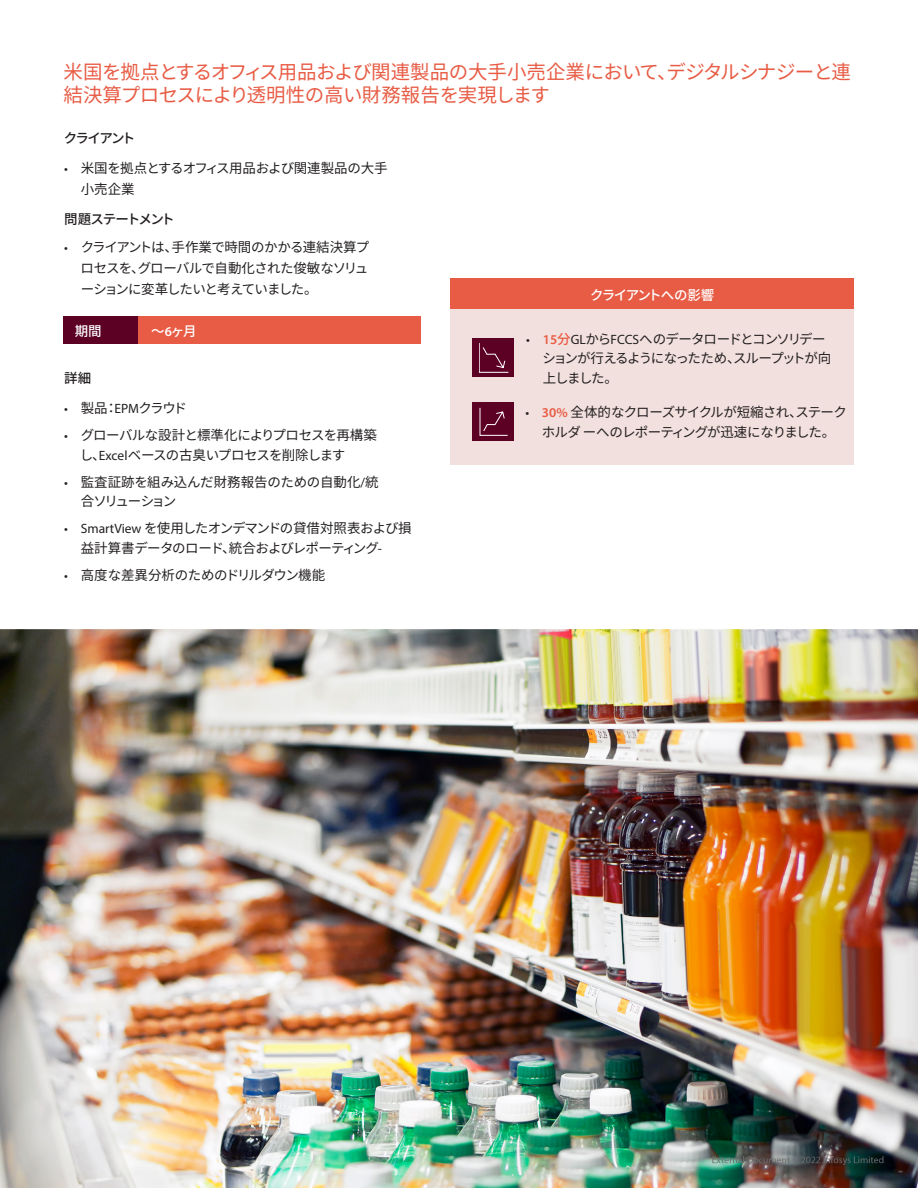
<style>
.page{position:relative;width:918px;height:1188px;background:#fff}
.page>*{position:absolute;margin:0;border:0;box-sizing:border-box;transform-origin:0 0}
.t1{font:19.5px/23.4px "Noto Sans CJ Kjp";letter-spacing:-.03em;color:#e85c45}
.t2{font:13.5px/21px "Noto Sans CJ Kjp";letter-spacing:-.05em;color:#231f20}
.t3{font:13.5px/21px "Noto Sans CJ Kjp";letter-spacing:-.02em;color:#231f20}
.t4{font:13.5px/19.5px "Noto Sans CJ Kjp";letter-spacing:-.1em;color:#231f20}
.t5{font:13.5px "Noto Sans CJ Kjp";letter-spacing:-.025em;color:#231f20}
.t6{font:500 13.5px "Noto Sans CJ Kjp";letter-spacing:-.12em;color:#231f20}
.t7{font:500 13.5px "Noto Sans CJ Kjp";letter-spacing:-.1em;color:#fff}
.s1{font-family:"Myriad Pro"}
.s2{font-family:"Myriad Pro";font-weight:600}
.s3{font-family:"Myriad Pro";font-weight:600;color:#e85c45}
.s4{font-weight:500;color:#e85c45}
</style>
<div class="page">
<div style="left:451px;top:309px;width:403px;height:156px;background:#f2e0de"></div>
<div style="left:451px;top:278px;width:403px;height:31px;background:#e85c45"></div>
<div style="left:472px;top:402px;width:42px;height:38px;background:#5c0024"></div>
<div style="left:472px;top:338px;width:42px;height:39px;background:#5c0024"></div>
<svg style="left:479px;top:407px;width:28px;height:29px"></svg>
<svg style="left:479px;top:343px;width:30px;height:29px"></svg>
<div style="left:64px;top:316px;width:74px;height:28px;background:#5c0024"></div>
<div style="left:138px;top:316px;width:283px;height:28px;background:#e85c45"></div>
<img style="left:0;top:629px;width:918px;height:559px">
<p class="t1" style="left:64px;top:61px;width:789px">米国を拠点とするオフィス用品および関連製品の大手小売企業において、デジタルシナジーと連結決算プロセスにより透明性の高い財務報告を実現します</p>
<p class="t6" style="left:64px;top:130px;width:73px">クライアント</p>
<p class="t3" style="left:81px;top:157px;width:309px;text-indent:-16px"><span class="s1">•</span> 米国を拠点とするオフィス用品および関連製品の大手小売企業</p>
<p class="t6" style="left:64px;top:211px;width:112px">問題ステートメント</p>
<p class="t2" style="left:81px;top:237px;width:290px;text-align:justify;text-indent:-16px"><span class="s1">•</span> クライアントは、手作業で時間のかかる連結決算プロセスを、グローバルで自動化された俊敏なソリューションに変革したいと考えていました。</p>
<p class="t7" style="left:75px;top:324px;width:29px">期間</p>
<p class="t7" style="left:151px;top:324px;width:47px">～<span class="s2">6</span>ヶ月</p>
<p class="t6" style="left:64px;top:370px;width:28px">詳細</p>
<p class="t2" style="left:64px;top:397px;width:124px"><span class="s1">•</span> 製品：<span class="s1">EPM</span>クラウド</p>
<p class="t2" style="left:80px;top:425px;width:299px;line-height:20px;text-indent:-15px"><span class="s1">•</span> グローバルな設計と標準化によりプロセスを再構築し、<span class="s1">Excel</span>ベースの古臭いプロセスを削除します</p>
<p class="t3" style="left:81px;top:472px;width:299px;line-height:20px;text-indent:-16px"><span class="s1">•</span> 監査証跡を組み込んだ財務報告のための自動化<span class="s1">/</span>統合ソリューション</p>
<p class="t2" style="left:81px;top:519px;width:333px;line-height:20px;text-indent:-16px"><span class="s1">• SmartView</span> を使用したオンデマンドの貸借対照表および損益計算書データのロード、統合およびレポーティング<span class="s1">-</span></p>
<p class="t5" style="left:64px;top:568px;width:262px"><span class="s1">•</span> 高度な差異分析のためのドリルダウン機能</p>
<p class="t7" style="left:590px;top:287px;width:126px">クライアントへの影響</p>
<p class="t4" style="left:543px;top:329px;width:290px;text-indent:-16px"><span class="s1">•</span> <span class="s3">15</span><span class="s4">分</span><span class="s1">GL</span>から<span class="s1">FCCS</span>へのデータロードとコンソリデーションが行えるようになったため、スループットが向上しました。</p>
<p class="t2" style="left:525px;top:403px;width:323px;line-height:19.5px;text-align:center"><span class="s1">•</span> <span class="s3">30%</span> 全体的なクローズサイクルが短縮され、ステークホルダーへのレポーティングが迅速になりました。</p>
</div>
